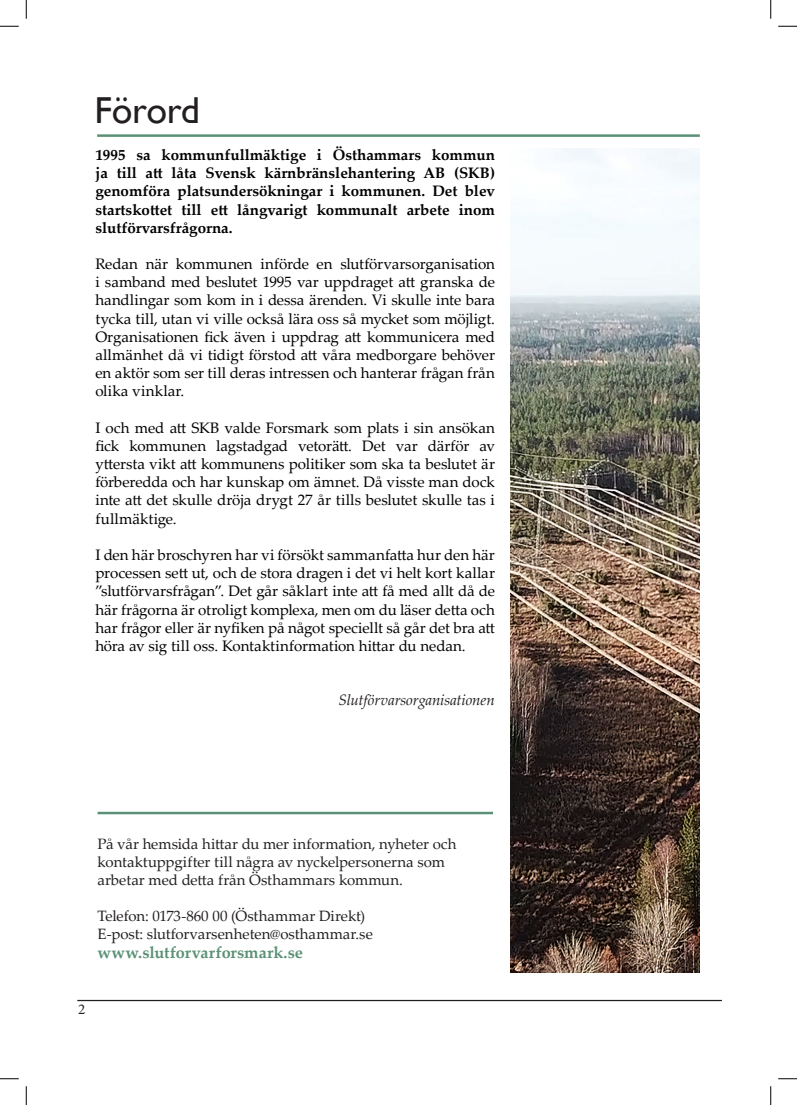
<style>
.page{position:relative;width:797px;height:1105px;background:#fff}
.page>*{position:absolute;margin:0;border:0;box-sizing:border-box;transform-origin:0 0}
.t1{font:37.5px "Gill Sans";letter-spacing:-.01em;color:#231f20}
.t2{font:700 16.25px "Palatino Linotype";letter-spacing:-.005em;color:#5a9176}
.t3{font:15.12px/18.1px "Palatino Linotype";color:#000;text-align:justify}
.t4{font:700 15.12px/18.1px "Palatino Linotype";color:#000;text-align:justify}
.t5{font:italic 15.12px "Palatino Linotype";letter-spacing:-.01em;color:#231f20}
.t6{font:15px/18px "Palatino Linotype";letter-spacing:-.005em;color:#231f20}
.t7{font:15px "Minion Pro";color:#231f20}
</style>
<div class="page">
<hr style="left:77px;top:1000px;width:645px;height:1px;background:#231f20">
<hr style="left:97px;top:134px;width:602px;height:3px;background:#5a9176">
<hr style="left:98px;top:812px;width:395px;height:2px;background:#5a9176">
<img style="left:511px;top:149px;width:188px;height:823px">
<svg style="left:0;top:25px;width:19px;height:2px"></svg>
<svg style="left:778px;top:25px;width:19px;height:2px"></svg>
<svg style="left:0;top:1078px;width:19px;height:1px"></svg>
<svg style="left:778px;top:1078px;width:19px;height:1px"></svg>
<svg style="left:25px;top:0;width:2px;height:19px"></svg>
<svg style="left:25px;top:1086px;width:2px;height:19px"></svg>
<svg style="left:770px;top:0;width:1px;height:19px"></svg>
<svg style="left:770px;top:1086px;width:1px;height:19px"></svg>
<h1 class="t1" style="left:94px;top:89px;width:107px">Förord</h1>
<p class="t4" style="left:95px;top:145px;width:401px">1995 sa kommunfullmäktige i Östhammars kommun ja till att låta Svensk kärnbränslehantering AB (SKB) genomföra platsundersökningar i kommunen. Det blev startskottet till ett långvarigt kommunalt arbete inom slutförvarsfrågorna.</p>
<p class="t3" style="left:95px;top:254px;width:401px">Redan när kommunen införde en slutförvarsorganisation i samband med beslutet 1995 var uppdraget att granska de handlingar som kom in i dessa ärenden. Vi skulle inte bara tycka till, utan vi ville också lära oss så mycket som möjligt.<br>Organisationen fick även i uppdrag att kommunicera med allmänhet då vi tidigt förstod att våra medborgare behöver en aktör som ser till deras intressen och hanterar frågan från olika vinklar.</p>
<p class="t3" style="left:95px;top:418px;width:401px">I och med att SKB valde Forsmark som plats i sin ansökan fick kommunen lagstadgad vetorätt. Det var därför av yttersta vikt att kommunens politiker som ska ta beslutet är förberedda och har kunskap om ämnet. Då visste man dock inte att det skulle dröja drygt 27 år tills beslutet skulle tas i fullmäktige.</p>
<p class="t3" style="left:95px;top:545px;width:401px">I den här broschyren har vi försökt sammanfatta hur den här processen sett ut, och de stora dragen i det vi helt kort kallar ”slutförvarsfrågan”. Det går såklart inte att få med allt då de här frågorna är otroligt komplexa, men om du läser detta och har frågor eller är nyfiken på något speciellt så går det bra att höra av sig till oss. Kontaktinformation hittar du nedan.</p>
<p class="t5" style="left:338px;top:689px;width:158px">Slutförvarsorganisationen</p>
<p class="t6" style="left:98px;top:834px;width:360px">På vår hemsida hittar du mer information, nyheter och kontaktuppgifter till några av nyckelpersonerna som arbetar med detta från Östhammars kommun.</p>
<p class="t6" style="left:98px;top:906px;width:277px">Telefon: 0173-860 00 (Östhammar Direkt)<br>E-post: slutforvarsenheten@osthammar.se</p>
<p class="t2" style="left:98px;top:941px;width:207px">www.slutforvarforsmark.se</p>
<p class="t7" style="left:78px;top:999px;width:9px">2</p>
</div>
